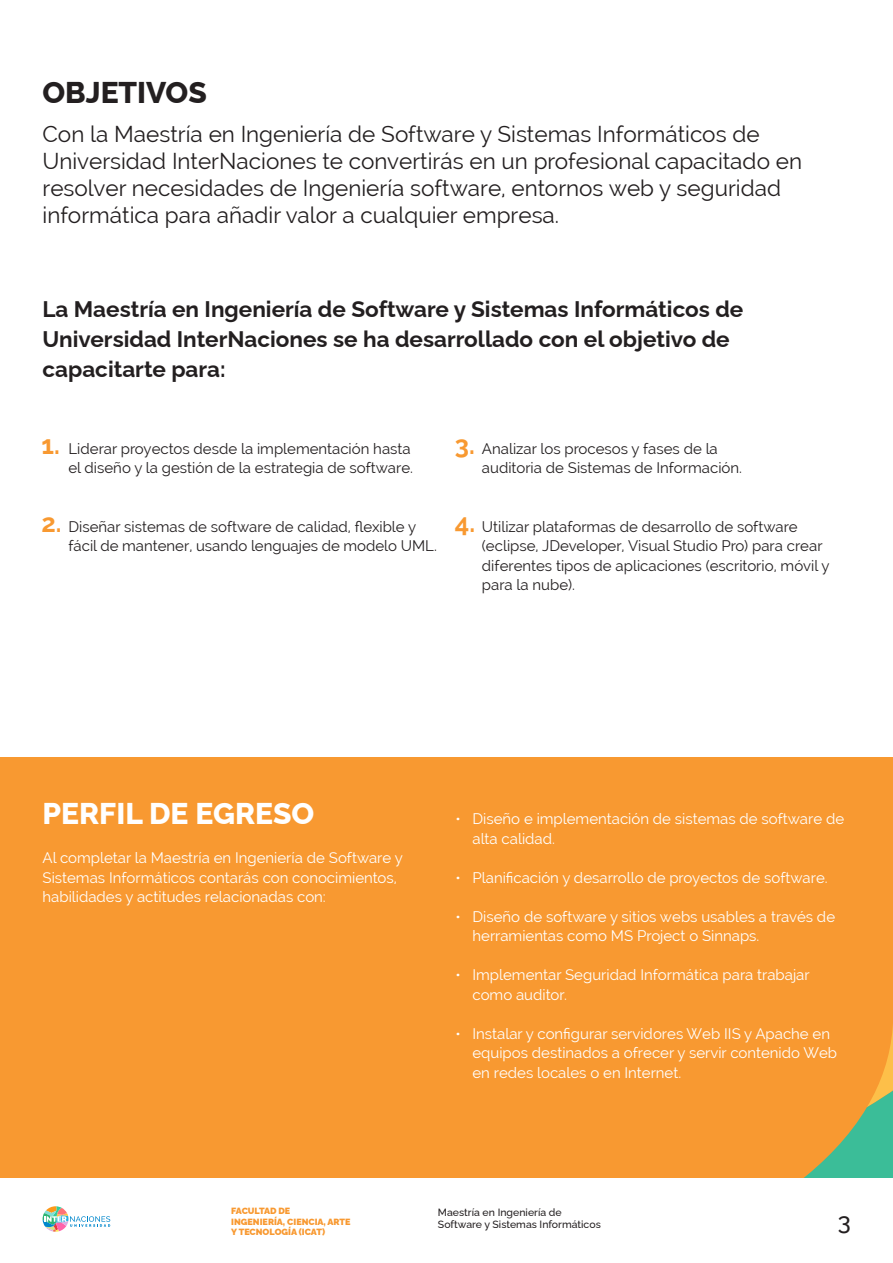
<style>
.page{position:relative;width:893px;height:1263px;background:#fff}
.page>*{position:absolute;margin:0;border:0;box-sizing:border-box;transform-origin:0 0}
.Titular_Heavy_20_pt{font:800 30px "Raleway";color:#fff}
.t1{font:800 30px "Raleway";color:#231f20}
.t2{font:500 24px "Raleway";color:#231f20}
.INTRO{font:22.5px/27px "Raleway";color:#231f20}
.TxT_General_10_pt{font:700 22.5px/30px "Raleway";color:#231f20}
.TxT_General_10_pt-2{font:15px/19.5px "Raleway";color:#fff}
.t3{font:15px/19.5px "Raleway";color:#231f20}
.t4{font:500 10.5px/12.6px "Raleway";color:#231f20}
.t5{font:900 9px/10.5px "Raleway";color:#f89931}
.s1{font-weight:700;font-size:25.5px;color:#f89931}
</style>
<div class="page">
<svg style="left:43px;top:1206px;width:67px;height:26px"></svg>
<div style="left:0;top:757px;width:893px;height:420px;background:#f89931"></div>
<svg style="left:805px;top:1027px;width:88px;height:150px"></svg>
<p class="t1" style="left:43px;top:68px;width:166px">OBJETIVOS</p>
<p class="INTRO" style="left:43px;top:120px;width:761px">Con la Maestría en Ingeniería de Software y Sistemas Informáticos de Universidad InterNaciones te convertirás en un profesional capacitado en resolver necesidades de Ingeniería software, entornos web y seguridad informática para añadir valor a cualquier empresa.</p>
<p class="TxT_General_10_pt" style="left:43px;top:292px;width:702px">La Maestría en Ingeniería de Software y Sistemas Informáticos de<br>Universidad InterNaciones se ha desarrollado con el objetivo de capacitarte para:</p>
<p class="t3" style="left:41px;top:439px;width:373px;text-align:right"><span class="s1">1.</span> Liderar proyectos desde la implementación hasta el diseño y la gestión de la estrategia de software.</p>
<p class="t3" style="left:68px;top:517px;width:370px;text-indent:-27px"><span class="s1">2.</span> Diseñar sistemas de software de calidad, flexible y fácil de mantener, usando lenguajes de modelo UML.</p>
<p class="t3" style="left:482px;top:439px;width:262px;text-indent:-27px"><span class="s1">3.</span> Analizar los procesos y fases de la auditoria de Sistemas de Información.</p>
<p class="t3" style="left:482px;top:517px;width:349px;text-indent:-27px"><span class="s1">4.</span> Utilizar plataformas de desarrollo de software (eclipse, JDeveloper, Visual Studio Pro) para crear diferentes tipos de aplicaciones (escritorio, móvil y para la nube).</p>
<p class="Titular_Heavy_20_pt" style="left:43px;top:790px;width:273px">PERFIL DE EGRESO</p>
<p class="TxT_General_10_pt-2" style="left:43px;top:848px;width:362px">Al completar la Maestría en Ingeniería de Software y<br>Sistemas Informáticos contarás con conocimientos, habilidades y actitudes relacionadas con:</p>
<p class="TxT_General_10_pt-2" style="left:472px;top:809px;width:373px;text-indent:-17px">• Diseño e implementación de sistemas de software de alta calidad.</p>
<p class="TxT_General_10_pt-2" style="left:455px;top:868px;width:374px">• Planificación y desarrollo de proyectos de software.</p>
<p class="TxT_General_10_pt-2" style="left:472px;top:907px;width:364px;text-indent:-17px">• Diseño de software y sitios webs usables a través de herramientas como MS Project o Sinnaps.</p>
<p class="TxT_General_10_pt-2" style="left:472px;top:965px;width:339px;text-indent:-17px">• Implementar Seguridad Informática para trabajar como auditor.</p>
<p class="TxT_General_10_pt-2" style="left:472px;top:1024px;width:366px;text-indent:-17px">• Instalar y configurar servidores Web IIS y Apache en equipos destinados a ofrecer y servir contenido Web en redes locales o en Internet.</p>
<p class="t5" style="left:231px;top:1205px;width:121px">FACULTAD DE<br>INGENIERÍA, CIENCIA, ARTE<br>Y TECNOLOGÍA (ICAT)</p>
<p class="t4" style="left:438px;top:1204px;width:164px">Maestría en Ingeniería de<br>Software y Sistemas Informáticos</p>
<h2 class="t2" style="left:838px;top:1202px;width:14px">3</h2>
</div>
